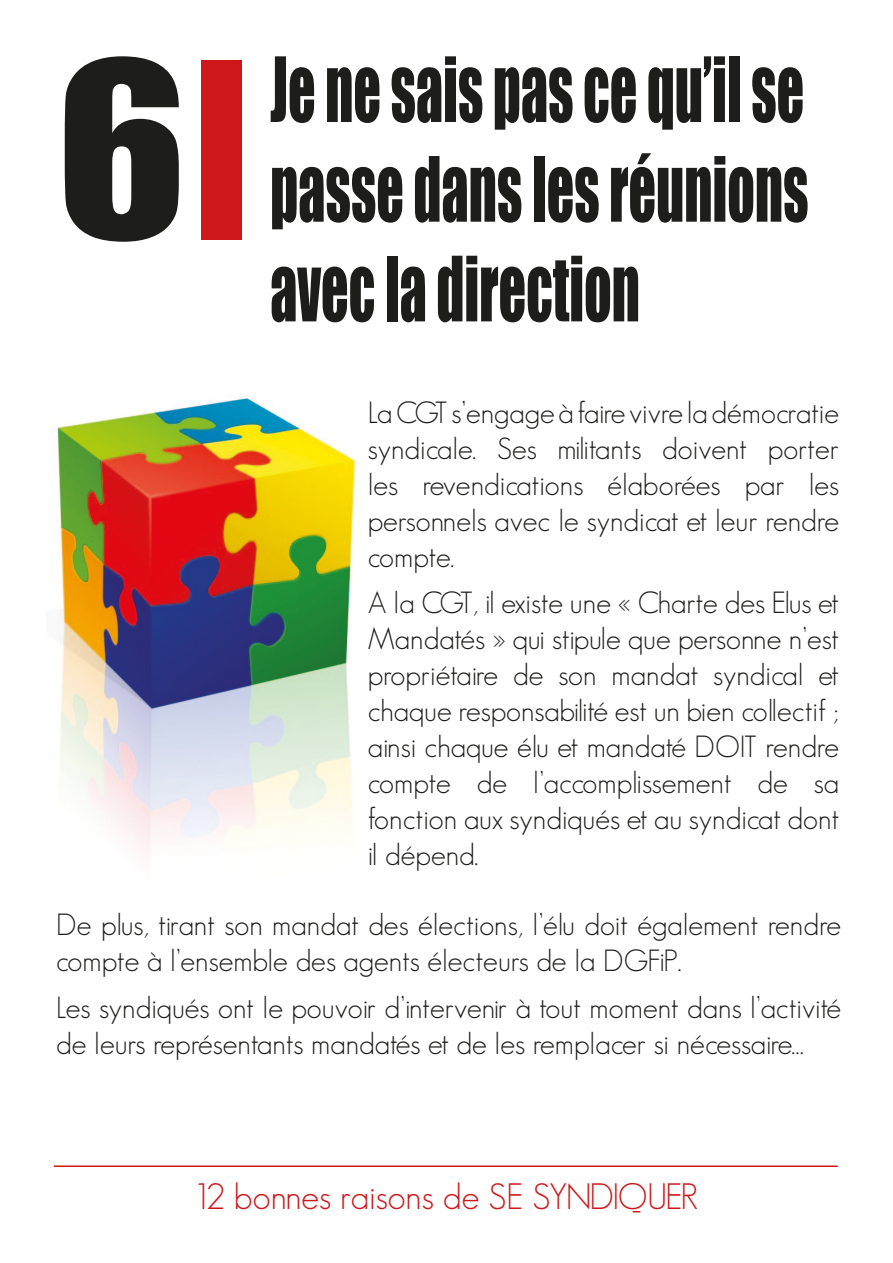
<style>
.page{position:relative;width:893px;height:1263px;background:#fff}
.page>*{position:absolute;margin:0;border:0;box-sizing:border-box;transform-origin:0 0}
.t1{font:225.75px "Impact";color:#1d1d1b;scale:1.07 1}
.Default{font:83.1px/99.6px "Impact";color:#1d1d1b;text-align:justify;scale:.65 1}
.t2{font:300 36px "Geosans";color:#cd171a}
.Default-2{font:300 30px/36px "Geosans";color:#1d1d1b;text-align:justify}
</style>
<div class="page">
<hr style="left:54px;top:1165px;width:784px;height:2px;background:#cd171a">
<img style="left:57px;top:398px;width:299px;height:457px">
<div style="left:201px;top:60px;width:41px;height:180px;background:#cd171a"></div>
<p class="t1" style="left:56px;top:-25px;width:123px">6</p>
<p class="Default" style="left:270px;top:37px;width:830px">Je ne sais pas ce qu’il se passe dans les réunions avec la direction</p>
<p class="Default-2" style="left:368px;top:394px;width:473px">La CGT s’engage à faire vivre la démocratie syndicale. Ses militants doivent porter les revendications élaborées par les personnels avec le syndicat et leur rendre compte.</p>
<p class="Default-2" style="left:368px;top:585px;width:473px">A la CGT, il existe une « Charte des Elus et Mandatés » qui stipule que personne n’est propriétaire de son mandat syndical et chaque responsabilité est un bien collectif ; ainsi chaque élu et mandaté DOIT rendre compte de l’accomplissement de sa fonction aux syndiqués et au syndicat dont il dépend.</p>
<p class="Default-2" style="left:56px;top:907px;width:786px">De plus, tirant son mandat des élections, l’élu doit également rendre compte à l’ensemble des agents électeurs de la DGFiP.</p>
<p class="Default-2" style="left:56px;top:990px;width:786px">Les syndiqués ont le pouvoir d’intervenir à tout moment dans l’activité de leurs représentants mandatés et de les remplacer si nécessaire…</p>
<p class="t2" style="left:192px;top:1177px;width:507px">12 bonnes raisons de SE SYNDIQUER</p>
</div>
